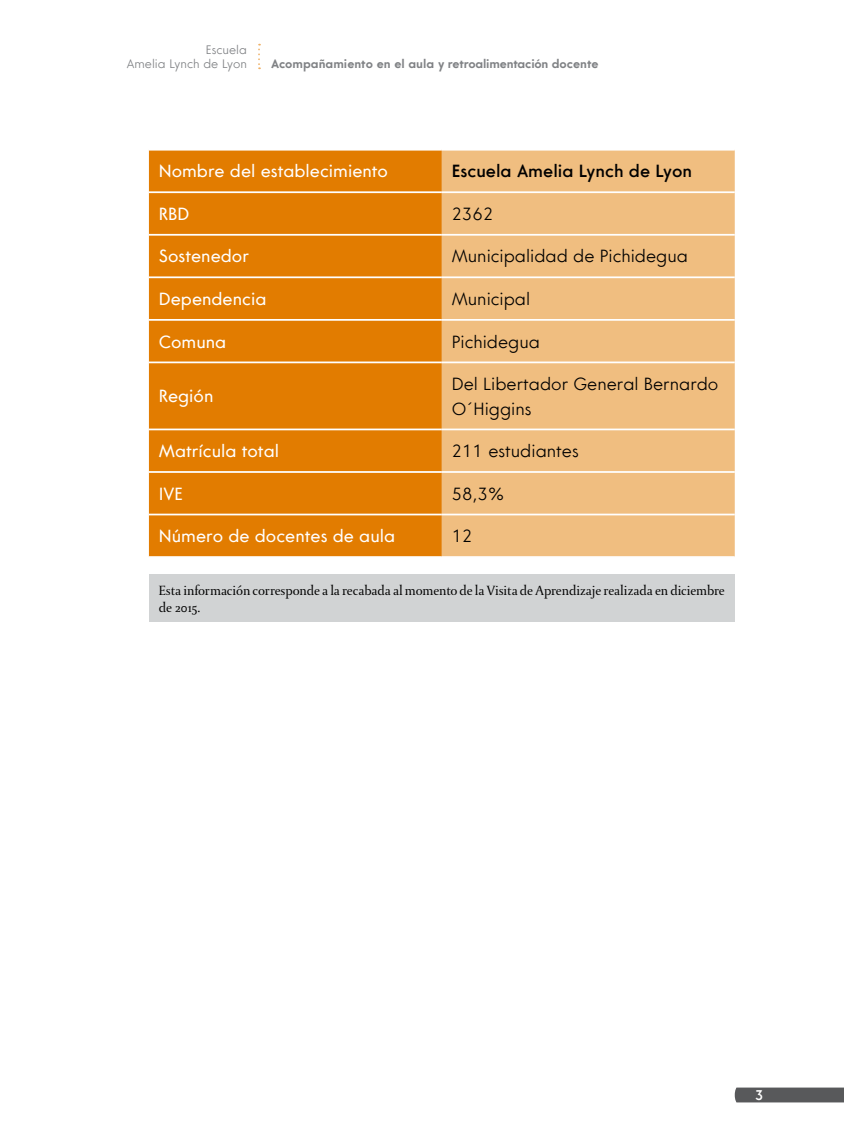
<style>
.page{position:relative;width:844px;height:1141px;background:#fff}
.page>*{position:absolute;margin:0;border:0;box-sizing:border-box;transform-origin:0 0}
.t1{font:300 17.5px/24.5px "Core Sans G";color:#000}
.t2{font:17.5px "Core Sans G";color:#fff}
.t3{font:500 17.5px "Core Sans G";color:#000}
.t4{font:14px/16.8px "DTL Paradox ST";letter-spacing:-.005em;color:#000}
.t5{font:500 14px "Core Sans G";color:#fff}
.t6{font:700 12.25px "Core Sans G";color:#808285}
.t7{font:300 12.25px/14.7px "Core Sans G";color:#808285;text-align:right}
</style>
<div class="page">
<div style="left:734px;top:1088px;width:109px;height:14px;background:#58595b"></div>
<svg style="left:258px;top:44px;width:2px;height:25px"></svg>
<div style="left:149px;top:151px;width:292px;height:405px;background:#e27c00"></div>
<div style="left:441px;top:151px;width:293px;height:405px;background:#f0be80"></div>
<hr style="left:149px;top:191px;width:292px;height:2px;background:#fff">
<hr style="left:441px;top:191px;width:293px;height:2px;background:#fff">
<hr style="left:149px;top:234px;width:292px;height:2px;background:#fff">
<hr style="left:441px;top:234px;width:293px;height:2px;background:#fff">
<hr style="left:149px;top:276px;width:292px;height:2px;background:#fff">
<hr style="left:441px;top:276px;width:293px;height:2px;background:#fff">
<hr style="left:149px;top:319px;width:292px;height:2px;background:#fff">
<hr style="left:441px;top:319px;width:293px;height:2px;background:#fff">
<hr style="left:149px;top:362px;width:292px;height:1px;background:#fff">
<hr style="left:441px;top:362px;width:293px;height:1px;background:#fff">
<hr style="left:149px;top:429px;width:292px;height:1px;background:#fff">
<hr style="left:441px;top:429px;width:293px;height:1px;background:#fff">
<hr style="left:149px;top:471px;width:292px;height:2px;background:#fff">
<hr style="left:441px;top:471px;width:293px;height:2px;background:#fff">
<hr style="left:149px;top:514px;width:292px;height:1px;background:#fff">
<hr style="left:441px;top:514px;width:293px;height:1px;background:#fff">
<div style="left:149px;top:575px;width:585px;height:47px;background:#d1d3d4"></div>
<p class="t7" style="left:127px;top:42px;width:122px">Escuela<br>Amelia Lynch de Lyon</p>
<p class="t6" style="left:271px;top:57px;width:329px">Acompañamiento en el aula y retroalimentación docente</p>
<p class="t2" style="left:159px;top:161px;width:231px">Nombre del establecimiento</p>
<p class="t3" style="left:451px;top:161px;width:242px">Escuela Amelia Lynch de Lyon</p>
<p class="t2" style="left:159px;top:203px;width:32px">RBD</p>
<p class="t1" style="left:451px;top:202px;width:43px">2362</p>
<p class="t2" style="left:159px;top:246px;width:92px">Sostenedor</p>
<p class="t1" style="left:451px;top:244px;width:238px">Municipalidad de Pichidegua</p>
<p class="t2" style="left:159px;top:288px;width:109px">Dependencia</p>
<p class="t1" style="left:451px;top:287px;width:80px">Municipal</p>
<p class="t2" style="left:159px;top:331px;width:69px">Comuna</p>
<p class="t1" style="left:451px;top:330px;width:90px">Pichidegua</p>
<p class="t2" style="left:159px;top:386px;width:56px">Región</p>
<p class="t1" style="left:451px;top:372px;width:268px">Del Libertador General Bernardo<br>O´Higgins</p>
<p class="t2" style="left:159px;top:440px;width:122px">Matrícula total</p>
<p class="t1" style="left:451px;top:439px;width:128px">211 estudiantes</p>
<p class="t2" style="left:159px;top:483px;width:26px">IVE</p>
<p class="t1" style="left:451px;top:482px;width:54px">58,3%</p>
<p class="t2" style="left:159px;top:525px;width:238px">Número de docentes de aula</p>
<p class="t1" style="left:451px;top:524px;width:22px">12</p>
<p class="t4" style="left:159px;top:582px;width:567px">Esta información corresponde a la recabada al momento de la Visita de Aprendizaje realizada en diciembre de 2015.</p>
<p class="t5" style="left:754px;top:1087px;width:10px">3</p>
</div>
